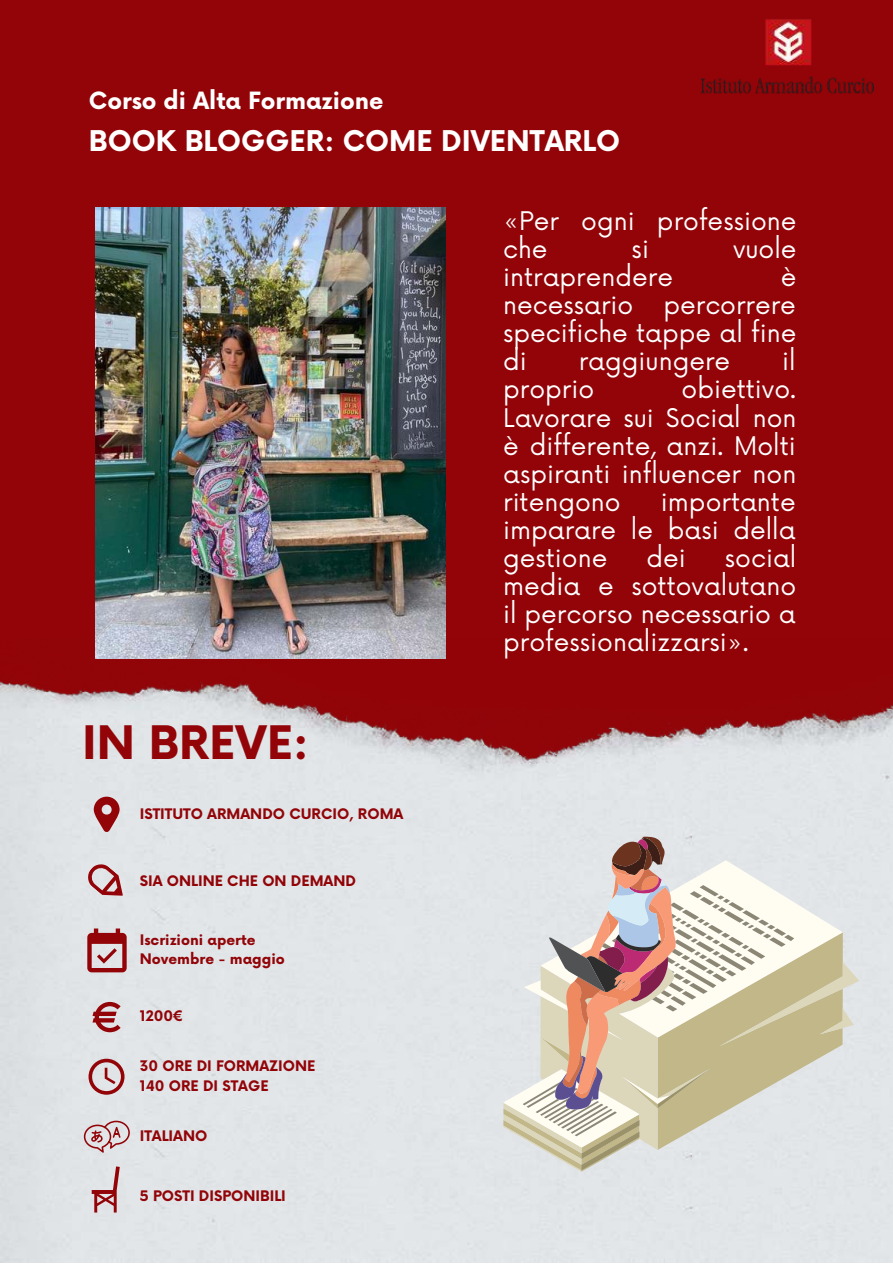
<style>
.page{position:relative;width:893px;height:1264px;background:#fff}
.page>*{position:absolute;margin:0;border:0;box-sizing:border-box;transform-origin:0 0}
.t1{font:700 45px "Now";color:#920408}
.t2{font:700 27.9px "Now";color:#fff}
.t3{font:25.05px/28px "Now";color:#fff;text-align:justify}
.t4{font:700 23.25px "Now";color:#fff}
.t5{font:700 14.25px/19px "Now";color:#920408}
</style>
<div class="page">
<div style="left:0;top:0;width:892px;height:1262px;background:#920408"></div>
<img style="left:95px;top:208px;width:350px;height:430px">
<img style="left:700px;top:19px;width:173px;height:75px">
<img style="left:0;top:638px;width:892px;height:624px">
<svg style="left:94px;top:796px;width:26px;height:36px"></svg>
<svg style="left:86px;top:862px;width:37px;height:33px"></svg>
<svg style="left:87px;top:928px;width:40px;height:44px"></svg>
<svg style="left:92px;top:1001px;width:29px;height:31px"></svg>
<svg style="left:88px;top:1058px;width:36px;height:36px"></svg>
<svg style="left:84px;top:1120px;width:46px;height:32px"></svg>
<svg style="left:92px;top:1166px;width:28px;height:46px"></svg>
<div style="left:503px;top:962px;width:356px;height:209px;background:#e1e5e8"></div>
<svg style="left:503px;top:860px;width:339px;height:287px;background:#dddcd2"></svg>
<svg style="left:522px;top:885px;width:272px;height:251px;background:#dad6c2"></svg>
<svg style="left:548px;top:836px;width:162px;height:334px;background:#d1beb1"></svg>
<p class="t4" style="left:89px;top:84px;width:296px">Corso di Alta Formazione</p>
<p class="t2" style="left:89px;top:120px;width:533px">BOOK BLOGGER: COME DIVENTARLO</p>
<h1 class="t1" style="left:82px;top:709px;width:228px">IN BREVE:</h1>
<p class="t5" style="left:140px;top:803px;width:265px">ISTITUTO ARMANDO CURCIO, ROMA</p>
<p class="t5" style="left:140px;top:871px;width:218px">SIA ONLINE CHE ON DEMAND</p>
<p class="t5" style="left:140px;top:929px;width:147px">Iscrizioni aperte<br>Novembre - maggio</p>
<p class="t5" style="left:140px;top:1006px;width:45px">1200€</p>
<p class="t5" style="left:140px;top:1056px;width:177px">30 ORE DI FORMAZIONE<br>140 ORE DI STAGE</p>
<p class="t5" style="left:140px;top:1125px;width:69px">ITALIANO</p>
<p class="t5" style="left:140px;top:1186px;width:148px">5 POSTI DISPONIBILI</p>
<p class="t3" style="left:503px;top:205px;width:295px">«Per ogni professione che</p>
<p class="t3" style="left:631px;top:233px;width:19px">si</p>
<p class="t3" style="left:733px;top:233px;width:65px">vuole</p>
<p class="t3" style="left:503px;top:261px;width:171px">intraprendere</p>
<p class="t3" style="left:503px;top:261px;width:295px;text-indent:277px">è necessario percorrere specifiche tappe al fine di</p>
<p class="t3" style="left:578px;top:345px;width:153px">raggiungere</p>
<p class="t3" style="left:782px;top:345px;width:15px">il</p>
<p class="t3" style="left:503px;top:373px;width:93px">proprio</p>
<p class="t3" style="left:503px;top:373px;width:295px;text-indent:178px">obiettivo.<br>Lavorare sui Social non è differente, anzi. Molti aspiranti influencer non ritengono</p>
<p class="t3" style="left:503px;top:486px;width:294px;text-indent:158px">importante imparare le basi della gestione</p>
<p class="t3" style="left:503px;top:542px;width:295px;text-indent:222px">social media e sottovalutano il percorso necessario a professionalizzarsi».</p>
<p class="t3" style="left:646px;top:542px;width:41px">dei</p>
</div>
